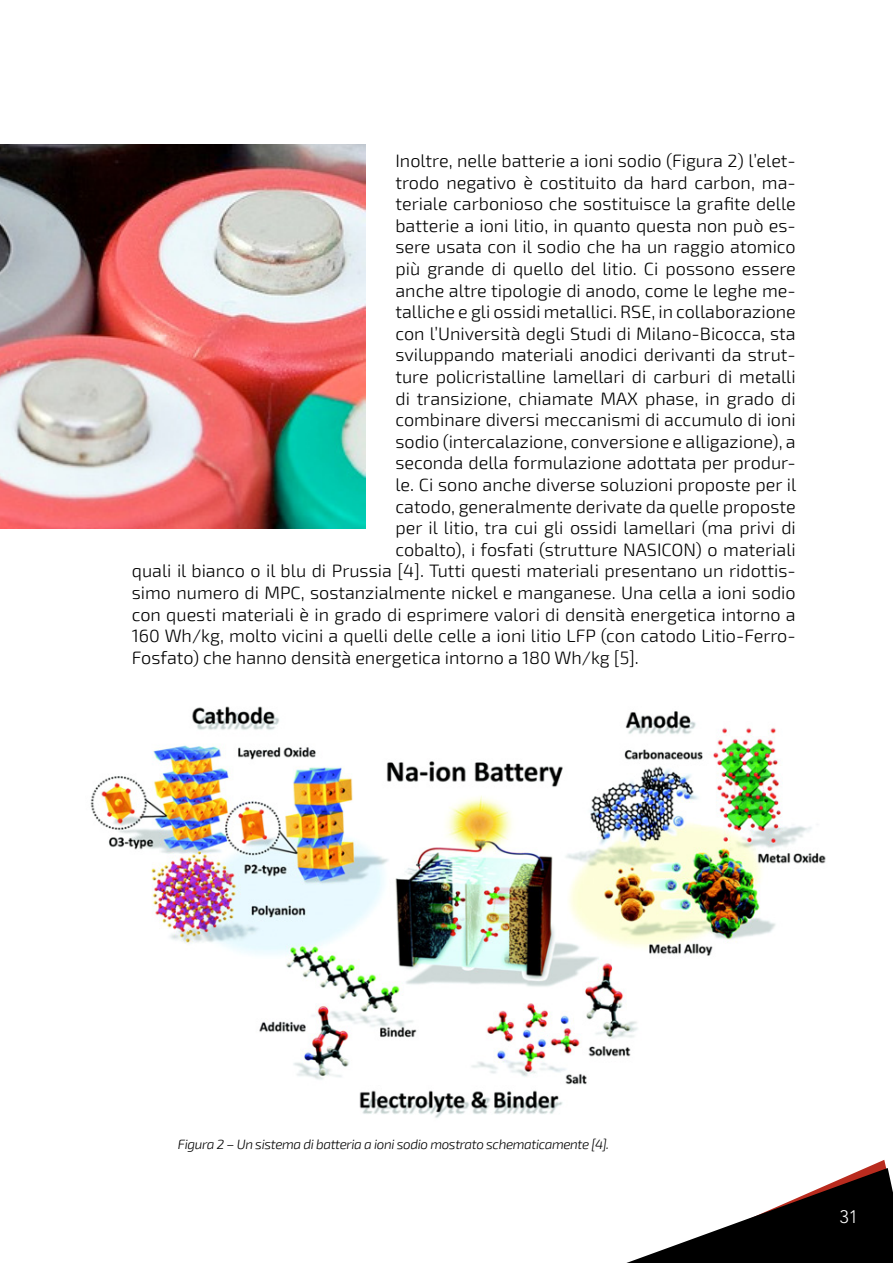
<style>
.page{position:relative;width:893px;height:1263px;background:#fff}
.page>*{position:absolute;margin:0;border:0;box-sizing:border-box;transform-origin:0 0}
.t1{font:300 18px "Exo 2";color:#000}
.t2{font:300 18px "Avenir LT Std";color:#fff}
.t3{font:italic 300 13.5px "Exo 2";letter-spacing:-.03em;color:#000}
</style>
<div class="page">
<svg style="left:626px;top:1160px;width:267px;height:103px"></svg>
<img style="left:90px;top:706px;width:736px;height:412px">
<img style="left:0;top:145px;width:366px;height:383px">
<p class="t1" style="left:395px;top:149px;width:402px">Inoltre, nelle batterie a ioni sodio (Figura 2) l’elet-</p>
<p class="t1" style="left:395px;top:171px;width:402px">trodo negativo è costituito da hard carbon, ma-</p>
<p class="t1" style="left:395px;top:192px;width:402px">teriale carbonioso che sostituisce la grafite delle</p>
<p class="t1" style="left:395px;top:214px;width:402px">batterie a ioni litio, in quanto questa non può es-</p>
<p class="t1" style="left:395px;top:235px;width:402px">sere usata con il sodio che ha un raggio atomico</p>
<p class="t1" style="left:395px;top:257px;width:402px">più grande di quello del litio. Ci possono essere</p>
<p class="t1" style="left:395px;top:279px;width:402px">anche altre tipologie di anodo, come le leghe me-</p>
<p class="t1" style="left:395px;top:300px;width:402px">talliche e gli ossidi metallici. RSE, in collaborazione</p>
<p class="t1" style="left:395px;top:322px;width:402px">con l’Università degli Studi di Milano-Bicocca, sta</p>
<p class="t1" style="left:395px;top:343px;width:402px">sviluppando materiali anodici derivanti da strut-</p>
<p class="t1" style="left:395px;top:365px;width:402px">ture policristalline lamellari di carburi di metalli</p>
<p class="t1" style="left:395px;top:387px;width:402px">di transizione, chiamate MAX phase, in grado di</p>
<p class="t1" style="left:395px;top:408px;width:402px">combinare diversi meccanismi di accumulo di ioni</p>
<p class="t1" style="left:395px;top:430px;width:402px">sodio (intercalazione, conversione e alligazione), a</p>
<p class="t1" style="left:395px;top:451px;width:402px">seconda della formulazione adottata per produr-</p>
<p class="t1" style="left:395px;top:473px;width:402px">le. Ci sono anche diverse soluzioni proposte per il</p>
<p class="t1" style="left:395px;top:495px;width:402px">catodo, generalmente derivate da quelle proposte</p>
<p class="t1" style="left:395px;top:516px;width:402px">per il litio, tra cui gli ossidi lamellari (ma privi di</p>
<p class="t1" style="left:395px;top:538px;width:402px">cobalto), i fosfati (strutture NASICON) o materiali</p>
<p class="t1" style="left:132px;top:559px;width:665px">quali il bianco o il blu di Prussia [4]. Tutti questi materiali presentano un ridottis-</p>
<p class="t1" style="left:132px;top:581px;width:665px">simo numero di MPC, sostanzialmente nickel e manganese. Una cella a ioni sodio</p>
<p class="t1" style="left:132px;top:603px;width:665px">con questi materiali è in grado di esprimere valori di densità energetica intorno a</p>
<p class="t1" style="left:132px;top:624px;width:665px">160 Wh/kg, molto vicini a quelli delle celle a ioni litio LFP (con catodo Litio-Ferro-</p>
<p class="t1" style="left:132px;top:646px;width:509px">Fosfato) che hanno densità energetica intorno a 180 Wh/kg [5].</p>
<p class="t3" style="left:178px;top:1136px;width:433px">Figura 2 – Un sistema di batteria a ioni sodio mostrato schematicamente [4].</p>
<p class="t2" style="left:839px;top:1206px;width:20px">31</p>
</div>
